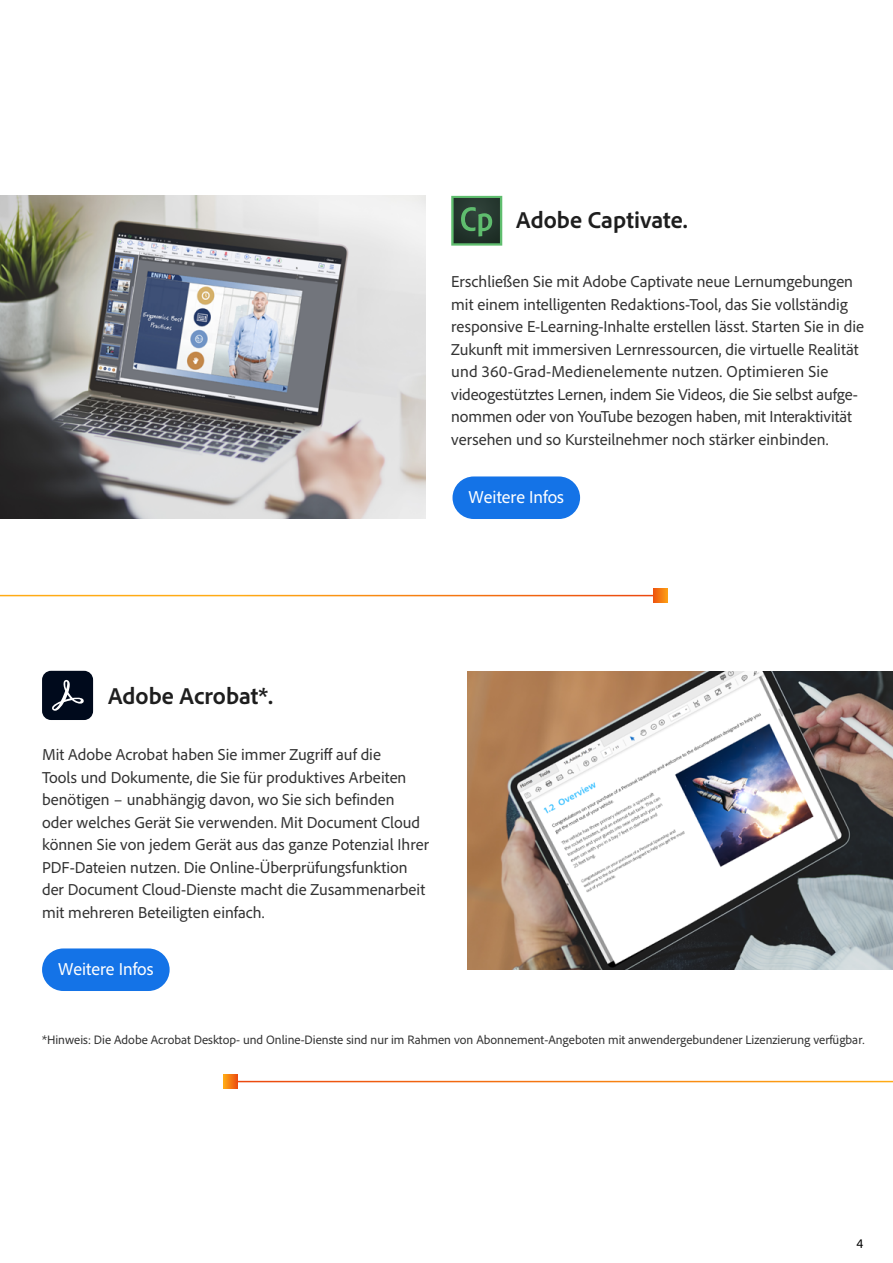
<style>
.page{position:relative;width:893px;height:1263px;background:#fff}
.page>*{position:absolute;margin:0;border:0;box-sizing:border-box;transform-origin:0 0}
.Product_Names_Body{font:700 24px "Adobe Clean";color:#1e1e1e}
.Button{font:18px "Adobe Clean";color:#fff}
.Body_11pt{font:16.5px/22.5px "Adobe Clean";color:#333}
.t1{font:13.5px "Adobe Clean";color:#000}
.Note{font:12.75px "Adobe Clean";color:#333}
</style>
<div class="page">
<img style="left:468px;top:671px;width:425px;height:298px">
<img style="left:0;top:196px;width:425px;height:323px">
<svg style="left:451px;top:196px;width:51px;height:50px;background:#385f43"></svg>
<div style="left:452px;top:476px;width:128px;height:43px;background:#1473e7;border-radius:21px"></div>
<div style="left:42px;top:948px;width:128px;height:43px;background:#1473e7;border-radius:21px"></div>
<div style="left:42px;top:671px;width:51px;height:49px;background:#000a1c;border-radius:9px"></div>
<svg style="left:52px;top:680px;width:32px;height:31px"></svg>
<svg style="left:223px;top:1074px;width:15px;height:15px"></svg>
<svg style="left:653px;top:588px;width:15px;height:15px"></svg>
<p class="Product_Names_Body" style="left:516px;top:205px;width:173px">Adobe Captivate.</p>
<p class="Body_11pt" style="left:451px;top:270px;width:414px">Erschließen Sie mit Adobe Captivate neue Lernumgebungen mit einem intelligenten Redaktions-Tool, das Sie vollständig responsive E-Learning-Inhalte erstellen lässt. Starten Sie in die Zukunft mit immersiven Lernressourcen, die virtuelle Realität und 360-Grad-Medienelemente nutzen. Optimieren Sie videogestütztes Lernen, indem Sie Videos, die Sie selbst aufge&shy;nommen oder von YouTube bezogen haben, mit Interaktivität versehen und so Kursteilnehmer noch stärker einbinden.</p>
<p class="Button" style="left:469px;top:485px;width:97px">Weitere Infos</p>
<p class="Product_Names_Body" style="left:108px;top:680px;width:167px">Adobe Acrobat*.</p>
<p class="Body_11pt" style="left:42px;top:743px;width:388px">Mit Adobe Acrobat haben Sie immer Zugriff auf die<br>Tools und Dokumente, die Sie für produktives Arbeiten benötigen – unabhängig davon, wo Sie sich befinden oder welches Gerät Sie verwenden. Mit Document Cloud können Sie von jedem Gerät aus das ganze Potenzial Ihrer PDF-Dateien nutzen. Die Online-Überprüfungsfunktion der Document Cloud-Dienste macht die Zusammenarbeit mit mehreren Beteiligten einfach.</p>
<p class="Button" style="left:58px;top:957px;width:97px">Weitere Infos</p>
<p class="Note" style="left:42px;top:1032px;width:824px">*Hinweis: Die Adobe Acrobat Desktop- und Online-Dienste sind nur im Rahmen von Abonnement-Angeboten mit anwendergebundener Lizenzierung verfügbar.</p>
<p class="t1" style="left:856px;top:1235px;width:8px">4</p>
</div>
